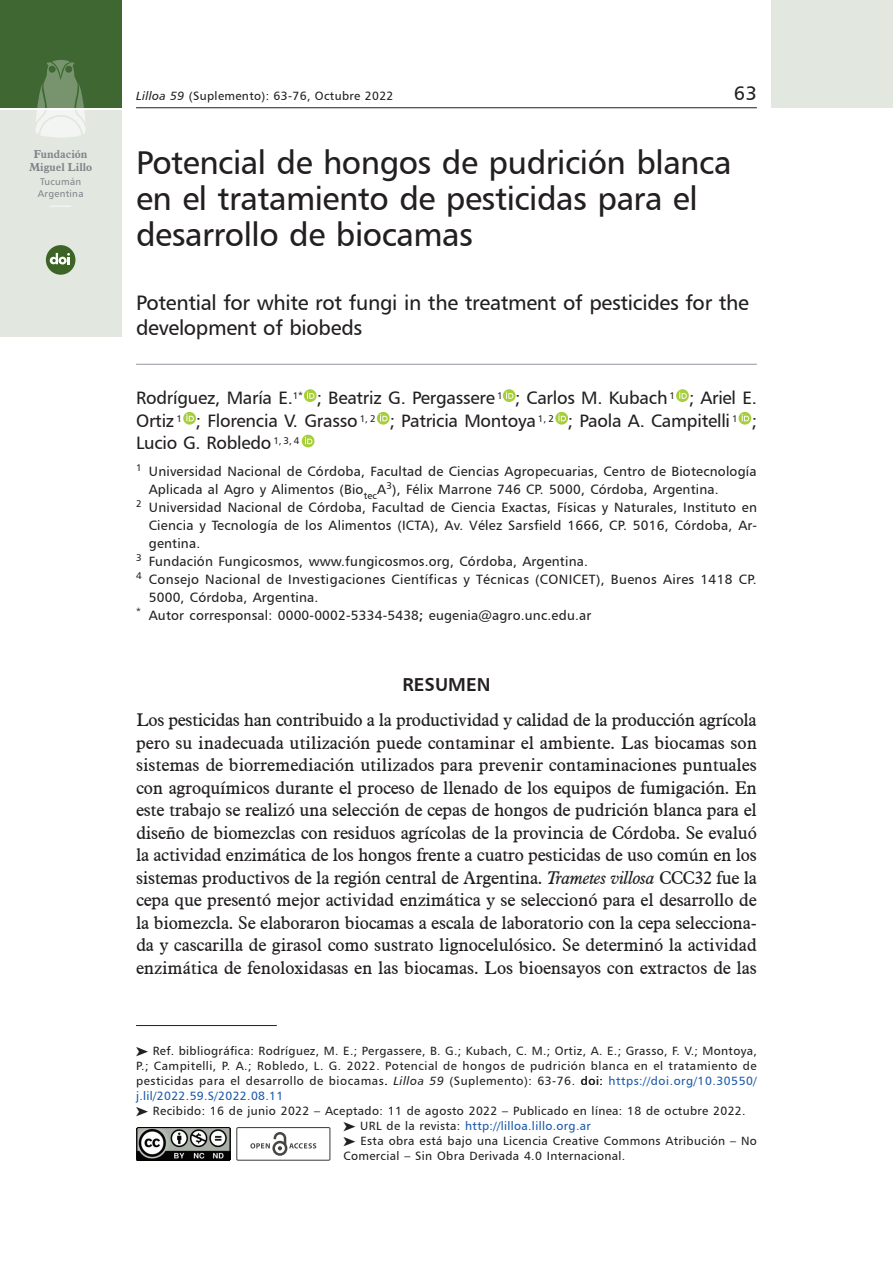
<style>
.page{position:relative;width:893px;height:1263px;background:#fff}
.page>*{position:absolute;margin:0;border:0;box-sizing:border-box;transform-origin:0 0}
.titulo_cabeza{font:33px/36px "Humanist 777 BT Roman B";letter-spacing:-.015em;color:#231f20}
.texto_central{font:21px/25.5px "Humanist 777 BT Roman B";letter-spacing:-.015em;color:#231f20}
.t1{font:19.5px "Humanist 777 BT Roman B";color:#231f20}
.subtitulo_1{font:18.75px "Humanist 777 BT Bold B";color:#231f20}
.texto_central-2{font:18px/22.5px "Aldine 721 BT";letter-spacing:-.005em;color:#231f20;text-align:justify}
.autores{font:18px/22.5px "Humanist 777 BT Roman B";letter-spacing:-.015em;color:#231f20;text-align:justify}
.afiliacion{font:13.5px/18px "Humanist 777 BT Roman B";letter-spacing:.015em;color:#231f20}
.epigrafe{font:12px/15px "Humanist 777 BT Roman B";letter-spacing:.03em;color:#231f20;text-align:justify}
.epigrafe-2{font:12px "Humanist 777 BT Roman B";letter-spacing:.03em;color:#1c5aa9}
.t2{font:700 11.25px "Aldine 721 BT";color:#82858b}
.t3{font:9.75px "Humanist 777 BT Roman B";letter-spacing:.03em;color:#82858b}
.s1{font-family:"Humanist 777 BT Italic B"}
.s2{font-family:"Humanist 777 BT Bold B"}
.s3{font-style:italic}
.s4{color:#1c5aa9}
.s5{color:#231f20}
</style>
<div class="page">
<hr style="left:136px;top:107px;width:621px;height:1px;background:#231f20">
<div style="left:772px;top:0;width:121px;height:108px;background:#e2e8e0"></div>
<hr style="left:136px;top:1025px;width:141px;height:1px;background:#231f20">
<svg style="left:304px;top:389px;width:13px;height:13px"></svg>
<svg style="left:307px;top:391px;width:7px;height:8px"></svg>
<div style="left:0;top:0;width:121px;height:108px;background:#3e6731"></div>
<div style="left:0;top:110px;width:121px;height:226px;background:#e2e8e0"></div>
<svg style="left:36px;top:60px;width:49px;height:78px"></svg>
<div style="left:46px;top:245px;width:29px;height:30px;background:#3c6525;border-radius:50%"></div>
<svg style="left:49px;top:253px;width:21px;height:12px"></svg>
<hr style="left:136px;top:364px;width:621px;height:1px;background:#93979e">
<img style="left:138px;top:1129px;width:91px;height:30px">
<div style="left:136px;top:1127px;width:95px;height:34px;border:1px solid #000"></div>
<svg style="left:250px;top:1132px;width:66px;height:24px"></svg>
<div style="left:236px;top:1127px;width:94px;height:34px;border:1px solid #454744"></div>
<svg style="left:503px;top:389px;width:13px;height:13px"></svg>
<svg style="left:506px;top:391px;width:7px;height:8px"></svg>
<svg style="left:676px;top:389px;width:13px;height:13px"></svg>
<svg style="left:679px;top:391px;width:8px;height:8px"></svg>
<svg style="left:738px;top:412px;width:13px;height:13px"></svg>
<svg style="left:742px;top:414px;width:7px;height:7px"></svg>
<svg style="left:555px;top:412px;width:13px;height:13px"></svg>
<svg style="left:558px;top:414px;width:8px;height:7px"></svg>
<svg style="left:377px;top:412px;width:13px;height:13px"></svg>
<svg style="left:380px;top:414px;width:7px;height:7px"></svg>
<svg style="left:183px;top:412px;width:13px;height:13px"></svg>
<svg style="left:186px;top:414px;width:8px;height:7px"></svg>
<svg style="left:302px;top:435px;width:12px;height:12px"></svg>
<svg style="left:305px;top:437px;width:7px;height:7px"></svg>
<p class="t2" style="left:34px;top:147px;width:55px">Fundación</p>
<p class="t2" style="left:29px;top:160px;width:65px">Miguel Lillo</p>
<p class="t3" style="left:40px;top:175px;width:43px">Tucumán</p>
<p class="t3" style="left:38px;top:187px;width:47px">Argentina</p>
<p class="epigrafe" style="left:136px;top:88px;width:259px"><span class="s1">Lilloa 59</span> (Suplemento): 63-76, Octubre 2022</p>
<p class="t1" style="left:734px;top:81px;width:24px">63</p>
<p class="titulo_cabeza" style="left:136px;top:144px;width:597px">Potencial de hongos de pudrición blanca en el tratamiento de pesticidas para el desarrollo de biocamas</p>
<p class="texto_central" style="left:136px;top:289px;width:614px">Potential for white rot fungi in the treatment of pesticides for the development of biobeds</p>
<p class="autores" style="left:136px;top:387px;width:622px">Rodríguez, María E.<sup>1*</sup> ; Beatriz G. Pergassere <sup>1</sup> ; Carlos M. Kubach <sup>1</sup> ; Ariel E.<br>Ortiz <sup>1</sup> ; Florencia V. Grasso <sup>1,</sup> <sup>2</sup> ; Patricia Montoya <sup>1,</sup> <sup>2</sup> ; Paola A. Campitelli <sup>1</sup> ; Lucio G. Robledo <sup>1,</sup> <sup>3,</sup> <sup>4</sup></p>
<p class="afiliacion" style="left:149px;top:462px;width:609px;text-indent:-13px"><sup>1</sup> Universidad Nacional de Córdoba, Facultad de Ciencias Agropecuarias, Centro de Biotecnología<br>Aplicada al Agro y Alimentos (Bio<sub>tec</sub>A<sup>3</sup>), Félix Marrone 746 CP. 5000, Córdoba, Argentina.</p>
<p class="afiliacion" style="left:149px;top:498px;width:610px;text-align:justify;text-indent:-13px"><sup>2</sup> Universidad Nacional de Córdoba, Facultad de Ciencia Exactas, Físicas y Naturales, Instituto en Ciencia y Tecnología de los Alimentos (ICTA), Av. Vélez Sarsfield 1666, CP. 5016, Córdoba, Ar&shy;gentina.</p>
<p class="afiliacion" style="left:136px;top:552px;width:453px"><sup>3</sup> Fundación Fungicosmos, www.fungicosmos.org, Córdoba, Argentina.</p>
<p class="afiliacion" style="left:149px;top:570px;width:609px;text-indent:-13px"><sup>4</sup> Consejo Nacional de Investigaciones Científicas y Técnicas (CONICET), Buenos Aires 1418 CP.<br>5000, Córdoba, Argentina.</p>
<p class="afiliacion" style="left:136px;top:606px;width:457px"><sup>*</sup> Autor corresponsal: 0000-0002-5334-5438<span class="s2">;</span> eugenia@agro.unc.edu.ar</p>
<p class="subtitulo_1" style="left:402px;top:672px;width:89px">RESUMEN</p>
<p class="texto_central-2" style="left:136px;top:708px;width:623px">Los pesticidas han contribuido a la productividad y calidad de la producción agrícola pero su inadecuada utilización puede contaminar el ambiente. Las biocamas son sistemas de biorremediación utilizados para prevenir contaminaciones puntuales con agroquímicos durante el proceso de llenado de los equipos de fumigación. En este trabajo se realizó una selección de cepas de hongos de pudrición blanca para el diseño de biomezclas con residuos agrícolas de la provincia de Córdoba. Se evaluó la actividad enzimática de los hongos frente a cuatro pesticidas de uso común en los sistemas productivos de la región central de Argentina. <span class="s3">Trametes villosa</span> CCC32 fue la cepa que presentó mejor actividad enzimática y se seleccionó para el desarrollo de la biomezcla. Se elaboraron biocamas a escala de laboratorio con la cepa selecciona&shy;da y cascarilla de girasol como sustrato lignocelulósico. Se determinó la actividad enzimática de fenoloxidasas en las biocamas. Los bioensayos con extractos de las</p>
<p class="epigrafe" style="left:136px;top:1043px;width:622px;text-indent:17px">Ref. bibliográfica: Rodríguez, M. E.; Pergassere, B. G.; Kubach, C. M.; Ortiz, A. E.; Grasso, F. V.; Montoya, P.; Campitelli, P. A.; Robledo, L. G. 2022. Potencial de hongos de pudrición blanca en el tratamiento de pesticidas para el desarrollo de biocamas. <span class="s1">Lilloa 59</span> (Suplemento): 63-76. doi: <span class="s4">https://doi.org/10.30550/ j.lil/2022.59.S/2022.08.11</span></p>
<p class="epigrafe" style="left:153px;top:1103px;width:594px">Recibido: 16 de junio 2022 – Aceptado: 11 de agosto 2022 – Publicado en línea: 18 de octubre 2022.</p>
<p class="epigrafe-2" style="left:360px;top:1118px;width:232px"><span class="s5">URL de la revista:</span> http://lilloa.lillo.org.ar</p>
<p class="epigrafe" style="left:343px;top:1133px;width:415px;text-indent:17px">Esta obra está bajo una Licencia Creative Commons Atribución – No<br>Comercial – Sin Obra Derivada 4.0 Internacional.</p>
</div>
